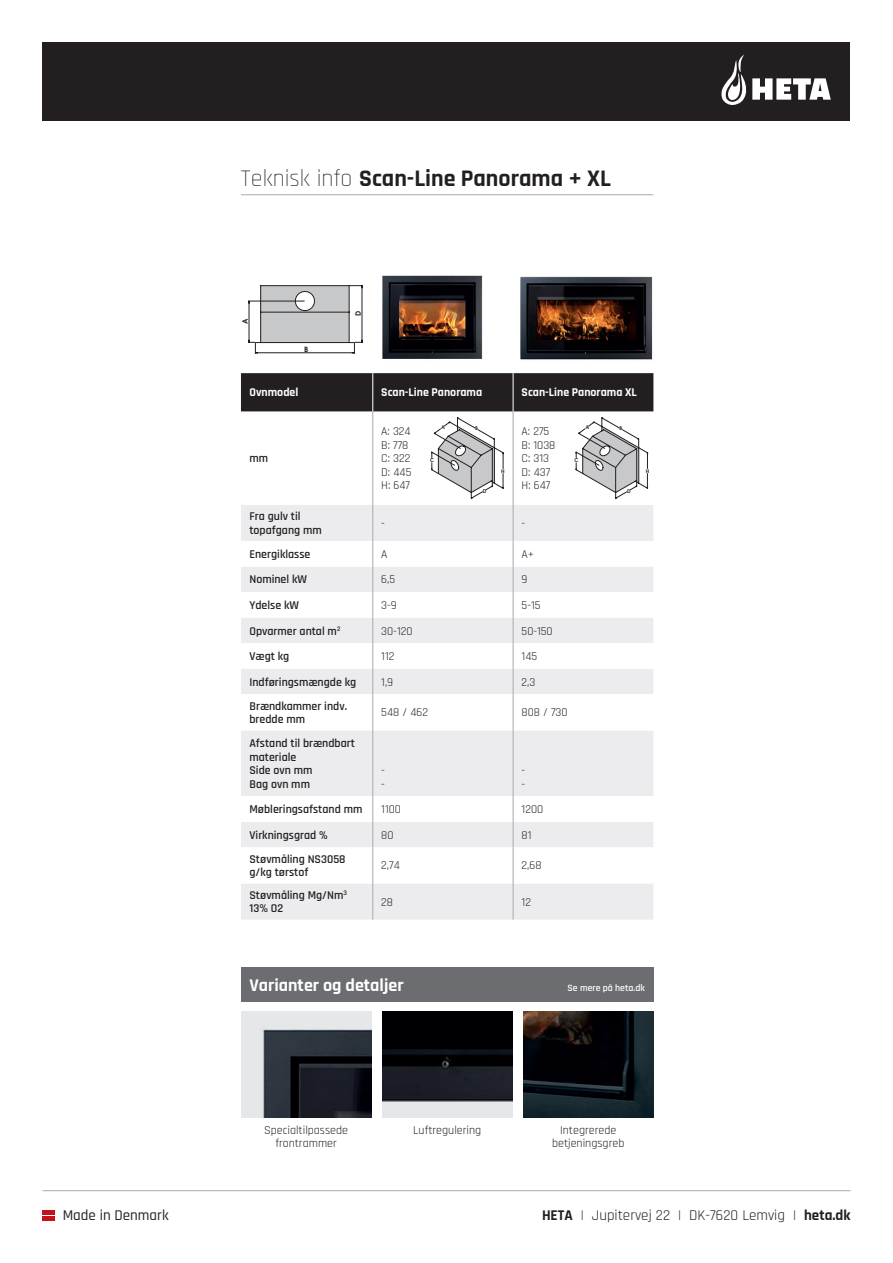
<style>
.page{position:relative;width:893px;height:1263px;background:#fff}
.page>*{position:absolute;margin:0;border:0;box-sizing:border-box;transform-origin:0 0}
.t1{font:700 24px "Rajdhani";color:#231f20}
.t2{font:700 18px "Rajdhani";color:#fff}
.t3{font:15px "Rajdhani";color:#231f20}
.t4{font:500 15px "Rajdhani";color:#231f20}
.t5{font:600 12px/13.5px "Rajdhani";color:#231f20}
.t6{font:12px/13.5px "Rajdhani";color:#231f20}
.t7{font:700 12px "Rajdhani";color:#fff}
.t8{font:600 9.75px "Rajdhani";color:#fff}
.t9{font:700 7.35px "Century Gothic";color:#231f20}
.t10{font:700 5.1px "Century Gothic";color:#231f20}
.s1{font-weight:300}
.s2{font-weight:700}
</style>
<div class="page">
<hr style="left:43px;top:1190px;width:807px;height:1px;background:#a8a9ad">
<svg style="left:43px;top:1211px;width:12px;height:9px"></svg>
<div style="left:43px;top:43px;width:807px;height:78px;background:#231f20"></div>
<svg style="left:721px;top:54px;width:110px;height:51px"></svg>
<img style="left:241px;top:1011px;width:130px;height:106px">
<img style="left:382px;top:1011px;width:130px;height:106px">
<img style="left:523px;top:1011px;width:130px;height:106px">
<img style="left:382px;top:275px;width:101px;height:84px">
<img style="left:520px;top:276px;width:133px;height:84px">
<svg style="left:431px;top:417px;width:73px;height:82px"></svg>
<svg style="left:576px;top:417px;width:72px;height:82px"></svg>
<svg style="left:248px;top:285px;width:115px;height:68px"></svg>
<div style="left:241px;top:373px;width:412px;height:38px;background:#231f20"></div>
<div style="left:241px;top:505px;width:412px;height:414px;background:#ececee"></div>
<svg style="left:241px;top:541px;width:412px;height:342px"></svg>
<hr style="left:373px;top:411px;width:1px;height:94px;background:#a8a9ad">
<hr style="left:513px;top:411px;width:1px;height:94px;background:#a8a9ad">
<hr style="left:373px;top:505px;width:1px;height:36px;background:#a8a9ad">
<hr style="left:513px;top:505px;width:1px;height:36px;background:#a8a9ad">
<svg style="left:373px;top:541px;width:1px;height:153px"></svg>
<svg style="left:513px;top:541px;width:1px;height:153px"></svg>
<hr style="left:373px;top:694px;width:1px;height:36px;background:#a8a9ad">
<hr style="left:513px;top:694px;width:1px;height:36px;background:#a8a9ad">
<hr style="left:373px;top:730px;width:1px;height:66px;background:#a8a9ad">
<hr style="left:513px;top:730px;width:1px;height:66px;background:#a8a9ad">
<svg style="left:373px;top:796px;width:1px;height:51px"></svg>
<svg style="left:513px;top:796px;width:1px;height:51px"></svg>
<hr style="left:373px;top:847px;width:1px;height:36px;background:#a8a9ad">
<hr style="left:513px;top:847px;width:1px;height:36px;background:#a8a9ad">
<hr style="left:373px;top:883px;width:1px;height:36px;background:#a8a9ad">
<hr style="left:513px;top:883px;width:1px;height:36px;background:#a8a9ad">
<hr style="left:373px;top:373px;width:1px;height:38px;background:#fff">
<hr style="left:513px;top:373px;width:1px;height:38px;background:#fff">
<div style="left:241px;top:968px;width:412px;height:34px;background:#6c6d70"></div>
<hr style="left:241px;top:194px;width:412px;height:1px;background:#a8a9ad">
<h1 class="t1" style="left:241px;top:164px;width:371px"><span class="s1">Teknisk info</span> Scan-Line Panorama + XL</h1>
<p class="t9" style="left:241px;top:323px;width:7px;rotate:-90deg">A</p>
<p class="t9" style="left:304px;top:344px;width:6px">B</p>
<p class="t9" style="left:353px;top:316px;width:7px;rotate:-90deg">D</p>
<p class="t7" style="left:249px;top:385px;width:50px">Ovnmodel</p>
<p class="t7" style="left:381px;top:385px;width:102px">Scan-Line Panorama</p>
<p class="t7" style="left:522px;top:385px;width:117px">Scan-Line Panorama XL</p>
<p class="t5" style="left:249px;top:452px;width:20px">mm</p>
<p class="t10" style="left:441px;top:424px;width:5px">A</p>
<p class="t10" style="left:475px;top:425px;width:4px">B</p>
<p class="t10" style="left:585px;top:424px;width:5px">A</p>
<p class="t10" style="left:575px;top:457px;width:5px">C</p>
<p class="t6" style="left:381px;top:425px;width:32px">A: 324<br>B: 778<br>C: 322<br>D: 445<br>H: 647</p>
<p class="t6" style="left:522px;top:425px;width:35px">A: 275<br>B: 1038<br>C: 313<br>D: 437<br>H: 647</p>
<p class="t10" style="left:430px;top:457px;width:5px">C</p>
<p class="t10" style="left:501px;top:468px;width:5px">H</p>
<p class="t10" style="left:483px;top:488px;width:5px">D</p>
<p class="t5" style="left:249px;top:510px;width:74px">Fra gulv til topafgang mm</p>
<p class="t6" style="left:381px;top:517px;width:5px">-</p>
<p class="t6" style="left:522px;top:517px;width:5px">-</p>
<p class="t5" style="left:249px;top:548px;width:63px">Energiklasse</p>
<p class="t6" style="left:381px;top:548px;width:8px">A</p>
<p class="t6" style="left:522px;top:548px;width:14px">A+</p>
<p class="t5" style="left:249px;top:573px;width:59px">Nominel kW</p>
<p class="t6" style="left:381px;top:573px;width:15px">6,5</p>
<p class="t6" style="left:522px;top:573px;width:7px">9</p>
<p class="t5" style="left:249px;top:599px;width:51px">Ydelse kW</p>
<p class="t6" style="left:381px;top:599px;width:17px">3-9</p>
<p class="t6" style="left:522px;top:599px;width:20px">5-15</p>
<p class="t5" style="left:249px;top:624px;width:92px">Opvarmer antal m<sup>2</sup></p>
<p class="t6" style="left:381px;top:624px;width:33px">30-120</p>
<p class="t6" style="left:522px;top:624px;width:33px">50-150</p>
<p class="t5" style="left:249px;top:650px;width:41px">Vægt kg</p>
<p class="t6" style="left:381px;top:650px;width:15px">112</p>
<p class="t6" style="left:522px;top:650px;width:17px">145</p>
<p class="t5" style="left:249px;top:675px;width:108px">Indføringsmængde kg</p>
<p class="t6" style="left:381px;top:675px;width:13px">1,9</p>
<p class="t6" style="left:522px;top:675px;width:15px">2,3</p>
<p class="t5" style="left:249px;top:699px;width:99px">Brændkammer indv. bredde mm</p>
<p class="t6" style="left:381px;top:706px;width:48px">548 / 462</p>
<p class="t6" style="left:522px;top:706px;width:47px">808 / 730</p>
<p class="t5" style="left:249px;top:737px;width:107px">Afstand til brændbart materiale<br>Side ovn mm<br>Bag ovn mm</p>
<p class="t6" style="left:381px;top:764px;width:5px">- -</p>
<p class="t6" style="left:522px;top:764px;width:5px">- -</p>
<p class="t5" style="left:249px;top:803px;width:114px">Møbleringsafstand mm</p>
<p class="t6" style="left:381px;top:803px;width:21px">1100</p>
<p class="t6" style="left:522px;top:803px;width:23px">1200</p>
<p class="t5" style="left:249px;top:828px;width:80px">Virkningsgrad %</p>
<p class="t6" style="left:381px;top:828px;width:14px">80</p>
<p class="t6" style="left:522px;top:828px;width:11px">81</p>
<p class="t5" style="left:249px;top:852px;width:98px">Støvmåling NS3058 g/kg tørstof</p>
<p class="t6" style="left:381px;top:859px;width:20px">2,74</p>
<p class="t6" style="left:522px;top:859px;width:22px">2,68</p>
<p class="t5" style="left:249px;top:889px;width:99px">Støvmåling Mg/Nm<sup>3<br></sup>13% O2</p>
<p class="t6" style="left:381px;top:895px;width:13px">28</p>
<p class="t6" style="left:522px;top:895px;width:11px">12</p>
<p class="t10" style="left:619px;top:425px;width:4px">B</p>
<p class="t10" style="left:627px;top:488px;width:5px">D</p>
<p class="t10" style="left:646px;top:468px;width:5px">H</p>
<h2 class="t2" style="left:249px;top:974px;width:156px">Varianter og detaljer</h2>
<p class="t8" style="left:567px;top:982px;width:79px">Se mere på heta.dk</p>
<p class="t6" style="left:264px;top:1123px;width:85px">Specialtilpassede</p>
<p class="t6" style="left:413px;top:1123px;width:69px">Luftregulering</p>
<p class="t6" style="left:275px;top:1137px;width:63px">frontrammer</p>
<p class="t6" style="left:552px;top:1123px;width:74px;text-align:center">Integrerede betjeningsgreb</p>
<p class="t4" style="left:63px;top:1207px;width:107px">Made in Denmark</p>
<p class="t3" style="left:542px;top:1207px;width:310px"><span class="s2">HETA</span> | Jupitervej 22 | DK-7620 Lemvig | <span class="s2">heta.dk</span></p>
</div>
